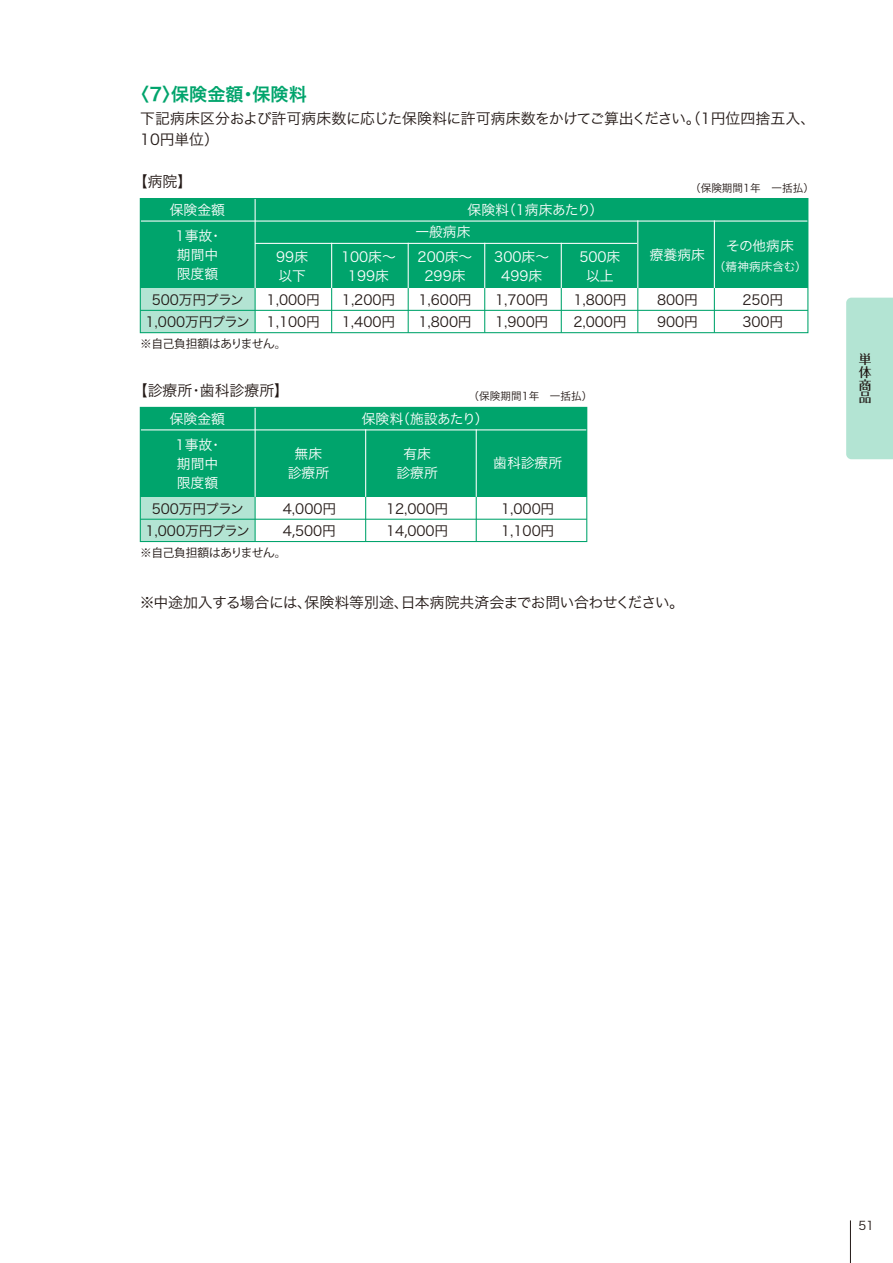
<style>
.page{position:relative;width:893px;height:1263px;background:#fff}
.page>*{position:absolute;margin:0;border:0;box-sizing:border-box;transform-origin:0 0}
.t1{font:18px "Hira Kaku Pro W6";color:#00a46c}
.t2{font:14.85px/21.3px "Hira Kaku Pro W3";letter-spacing:-.005em;color:#221815}
.t3{font:14.85px "Hira Kaku Pro W3";letter-spacing:-.03em;color:#221815}
.t4{font:13.8px/22.4px "Hira Kaku Pro W3";color:#221815}
.t5{font:13.8px/19.2px "Hira Kaku Pro W3";color:#fff;text-align:center}
.t6{font:13.8px "Hira Kaku Pro W3";letter-spacing:-.02em;color:#fff}
.t7{font:500 12.75px/12.8px "Folk Pro";color:#221815;text-align:justify}
.t8{font:12px "Hira Kaku Pro W3";color:#221815}
.t9{font:11.7px "Koz Go Pro";letter-spacing:-.025em;color:#221815}
.t10{font:11.7px "Hira Kaku Pro W3";color:#fff}
.t11{font:10.65px "Hira Kaku Pro W3";color:#221815}
.s1{font-family:"Koz Go Pro"}
</style>
<div class="page">
<hr style="left:850px;top:1220px;width:1px;height:43px;background:#221815">
<div style="left:140px;top:199px;width:667px;height:89px;background:#00a46c"></div>
<div style="left:140px;top:288px;width:115px;height:45px;background:#b3e4d3"></div>
<hr style="left:255px;top:243px;width:382px;height:1px;background:#fff">
<hr style="left:140px;top:220px;width:668px;height:2px;background:#fff">
<hr style="left:140px;top:310px;width:668px;height:1px;background:#00a46c">
<hr style="left:714px;top:288px;width:1px;height:45px;background:#00a46c">
<hr style="left:714px;top:220px;width:1px;height:68px;background:#fff">
<hr style="left:637px;top:288px;width:1px;height:45px;background:#00a46c">
<hr style="left:637px;top:220px;width:1px;height:68px;background:#fff">
<hr style="left:561px;top:288px;width:1px;height:45px;background:#00a46c">
<hr style="left:561px;top:243px;width:1px;height:45px;background:#fff">
<hr style="left:484px;top:288px;width:1px;height:45px;background:#00a46c">
<hr style="left:484px;top:243px;width:1px;height:45px;background:#fff">
<hr style="left:408px;top:288px;width:1px;height:45px;background:#00a46c">
<hr style="left:408px;top:243px;width:1px;height:45px;background:#fff">
<hr style="left:331px;top:288px;width:1px;height:45px;background:#00a46c">
<hr style="left:331px;top:243px;width:1px;height:45px;background:#fff">
<hr style="left:255px;top:288px;width:1px;height:45px;background:#00a46c">
<hr style="left:255px;top:198px;width:1px;height:90px;background:#fff">
<div style="left:140px;top:198px;width:668px;height:135px;border:1px solid #00a46c"></div>
<div style="left:140px;top:407px;width:446px;height:90px;background:#00a46c"></div>
<div style="left:140px;top:497px;width:115px;height:44px;background:#b3e4d3"></div>
<hr style="left:140px;top:429px;width:447px;height:1px;background:#fff">
<hr style="left:140px;top:519px;width:447px;height:1px;background:#00a46c">
<hr style="left:476px;top:497px;width:1px;height:44px;background:#00a46c">
<hr style="left:476px;top:429px;width:1px;height:68px;background:#fff">
<hr style="left:365px;top:497px;width:1px;height:44px;background:#00a46c">
<hr style="left:365px;top:429px;width:1px;height:68px;background:#fff">
<hr style="left:255px;top:497px;width:1px;height:44px;background:#00a46c">
<hr style="left:255px;top:407px;width:1px;height:90px;background:#fff">
<div style="left:140px;top:407px;width:447px;height:135px;border:1px solid #00a46c"></div>
<div style="left:846px;top:298px;width:47px;height:161px;background:#b3e4d3"></div>
<h1 class="t1" style="left:131px;top:78px;width:177px">〈7〉保険金額・保険料</h1>
<p class="t2" style="left:140px;top:106px;width:676px">下記病床区分および許可病床数に応じた保険料に許可病床数をかけてご算出ください。（1円位四捨五入、<br>10円単位）</p>
<p class="t2" style="left:133px;top:170px;width:61px">【病院】</p>
<p class="t11" style="left:690px;top:178px;width:125px">（保険期間1年　一括払）</p>
<p class="t5" style="left:170px;top:199px;width:57px">保険金額</p>
<p class="t5" style="left:415px;top:198px;width:190px;line-height:22px;text-align:left;text-indent:52px">保険料（1病床あたり）一般病床</p>
<p class="t5" style="left:276px;top:246px;width:33px;text-align:left">99床以下</p>
<p class="t5" style="left:341px;top:246px;width:56px">100床～<br>199床</p>
<p class="t5" style="left:418px;top:246px;width:56px">200床～<br>299床</p>
<p class="t5" style="left:494px;top:246px;width:56px">300床～<br>499床</p>
<p class="t5" style="left:650px;top:245px;width:57px">療養病床</p>
<p class="t5" style="left:176px;top:225px;width:49px;text-align:left">1事故・期間中限度額</p>
<p class="t5" style="left:726px;top:236px;width:69px">その他病床</p>
<p class="t10" style="left:714px;top:256px;width:94px">（精神病床含む）</p>
<p class="t5" style="left:579px;top:246px;width:43px">500床以上</p>
<p class="t4" style="left:573px;top:288px;width:55px">1,800円<br>2,000円</p>
<p class="t4" style="left:742px;top:288px;width:42px">250円<br>300円</p>
<p class="t4" style="left:146px;top:288px;width:106px;text-align:center">500万円プラン<br>1,000万円プラン</p>
<p class="t4" style="left:342px;top:288px;width:55px">1,200円<br>1,400円</p>
<p class="t4" style="left:418px;top:288px;width:55px">1,600円<br>1,800円</p>
<p class="t4" style="left:495px;top:288px;width:55px">1,700円<br>1,900円</p>
<p class="t4" style="left:657px;top:288px;width:42px">800円<br>900円</p>
<p class="t4" style="left:267px;top:288px;width:55px">1,000円<br>1,100円</p>
<p class="t9" style="left:140px;top:336px;width:148px">※自己負担額はありません。</p>
<p class="t2" style="left:133px;top:378px;width:158px">【診療所・歯科診療所】</p>
<p class="t11" style="left:469px;top:387px;width:125px">（保険期間1年　一括払）</p>
<p class="t5" style="left:170px;top:408px;width:57px">保険金額</p>
<p class="t6" style="left:362px;top:407px;width:128px">保険料（施設あたり）</p>
<p class="t5" style="left:288px;top:443px;width:43px">無床診療所</p>
<p class="t5" style="left:396px;top:443px;width:43px">有床診療所</p>
<p class="t5" style="left:493px;top:452px;width:71px">歯科診療所</p>
<p class="t4" style="left:283px;top:496px;width:55px">4,000円<br>4<span class="s1">,</span>500円</p>
<p class="t5" style="left:176px;top:434px;width:49px;text-align:left">1事故・期間中限度額</p>
<p class="t4" style="left:146px;top:496px;width:106px;text-align:center">500万円プラン<br>1,000万円プラン</p>
<p class="t4" style="left:386px;top:496px;width:64px">12,000円<br>14<span class="s1">,</span>000円</p>
<p class="t4" style="left:501px;top:496px;width:55px">1,000円<br>1,100円</p>
<p class="t9" style="left:140px;top:545px;width:148px">※自己負担額はありません。</p>
<p class="t3" style="left:140px;top:590px;width:546px">※中途加入する場合には、保険料等別途、日本病院共済会までお問い合わせください。</p>
<p class="t7" style="left:859px;top:351px;width:14px">単体商品</p>
<p class="t8" style="left:858px;top:1214px;width:17px">51</p>
</div>
